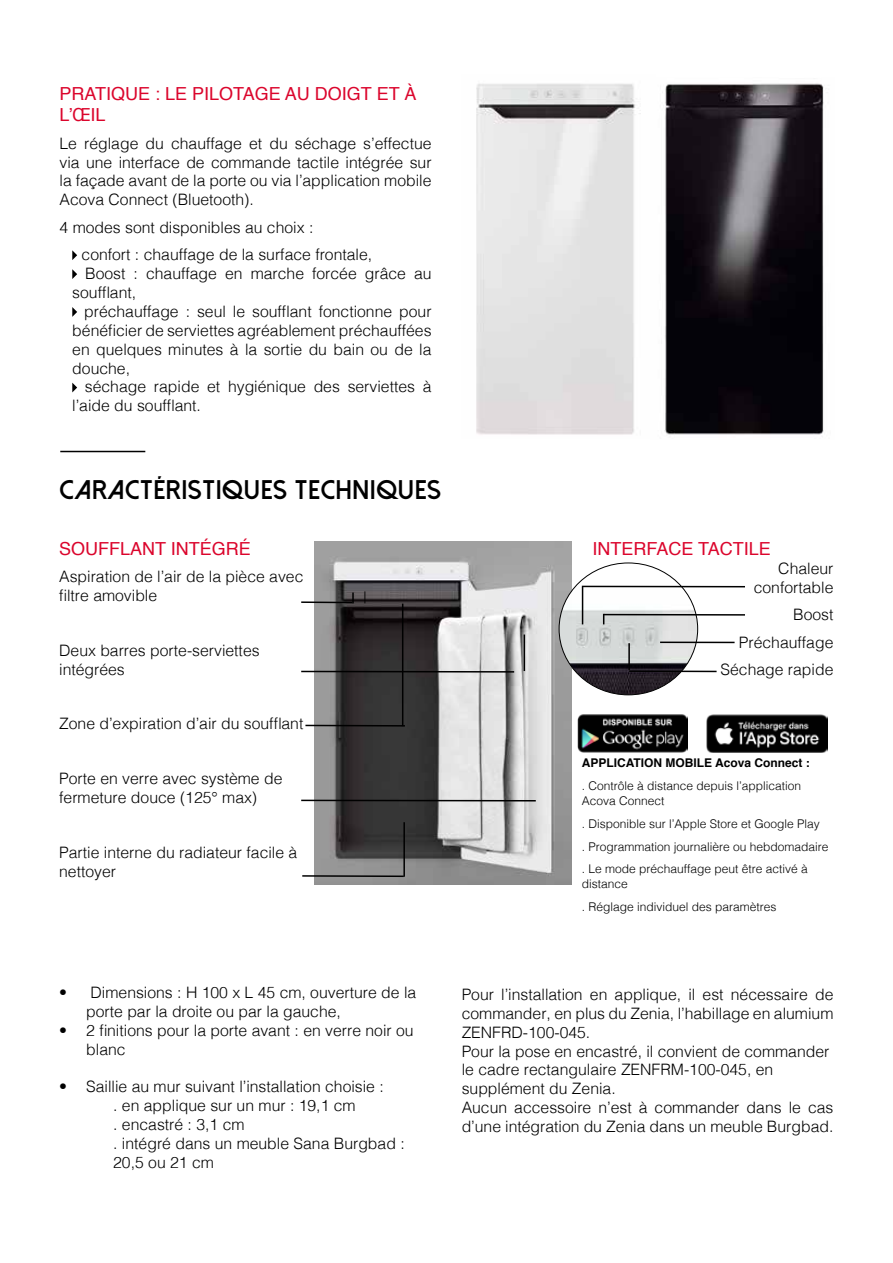
<style>
.page{position:relative;width:893px;height:1263px;background:#fff}
.page>*{position:absolute;margin:0;border:0;box-sizing:border-box;transform-origin:0 0}
.t1{font:800 27px "Dolce Vita";letter-spacing:.02em;color:#000}
.t2{font:18px/21.6px "Helvetica";color:#db052c}
.t3{font:300 15.75px/18.9px "Helvetica";color:#000}
.t4{font:300 12px/23px "Helvetica";color:#000}
.t5{font:700 12px "Helvetica";color:#000}
</style>
<div class="page">
<svg style="left:72px;top:250px;width:5px;height:10px"></svg>
<svg style="left:72px;top:269px;width:5px;height:10px"></svg>
<svg style="left:72px;top:307px;width:5px;height:10px"></svg>
<svg style="left:72px;top:383px;width:5px;height:9px"></svg>
<hr style="left:60px;top:451px;width:85px;height:1px;background:#000">
<img style="left:476px;top:83px;width:165px;height:352px">
<img style="left:664px;top:83px;width:160px;height:352px">
<img style="left:314px;top:541px;width:258px;height:344px">
<svg style="left:364px;top:591px;width:2px;height:12px"></svg>
<hr style="left:301px;top:671px;width:213px;height:2px;background:#000">
<hr style="left:524px;top:634px;width:1px;height:37px;background:#000">
<hr style="left:305px;top:725px;width:100px;height:1px;background:#000">
<hr style="left:402px;top:604px;width:1px;height:122px;background:#000">
<hr style="left:302px;top:875px;width:102px;height:2px;background:#000">
<hr style="left:403px;top:822px;width:2px;height:55px;background:#000">
<hr style="left:301px;top:601px;width:51px;height:2px;background:#000">
<hr style="left:301px;top:800px;width:235px;height:1px;background:#000">
<img style="left:559px;top:588px;width:139px;height:107px">
<hr style="left:582px;top:586px;width:163px;height:1px;background:#000">
<hr style="left:582px;top:587px;width:1px;height:37px;background:#000">
<hr style="left:628px;top:643px;width:2px;height:27px;background:#000">
<hr style="left:660px;top:641px;width:75px;height:2px;background:#000">
<hr style="left:604px;top:614px;width:141px;height:2px;background:#000">
<hr style="left:629px;top:670px;width:88px;height:2px;background:#000">
<svg style="left:352px;top:592px;width:2px;height:11px"></svg>
<img style="left:578px;top:714px;width:110px;height:39px">
<img style="left:707px;top:714px;width:120px;height:38px">
<p class="t2" style="left:60px;top:83px;width:358px">PRATIQUE : LE PILOTAGE AU DOIGT ET À<br>L’ŒIL</p>
<p class="t3" style="left:60px;top:132px;width:374px;text-align:justify">Le réglage du chauffage et du séchage s’effectue via une interface de commande tactile intégrée sur la façade avant de la porte ou via l’application mobile Acova Connect (Bluetooth).</p>
<p class="t3" style="left:82px;top:212px;width:292px;line-height:27.5px;text-indent:-22px">4 modes sont disponibles au choix :<br>confort : chauffage de la surface frontale,</p>
<p class="t3" style="left:72px;top:263px;width:361px;text-indent:13px">Boost : chauffage en marche forcée grâce au soufflant,</p>
<p class="t3" style="left:72px;top:301px;width:361px;text-align:justify;text-indent:12px">préchauffage : seul le soufflant fonctionne pour bénéficier de serviettes agréablement préchauffées en quelques minutes à la sortie du bain ou de la douche,</p>
<p class="t3" style="left:72px;top:376px;width:361px;text-indent:13px">séchage rapide et hygiénique des serviettes à l’aide du soufflant.</p>
<h1 class="t1" style="left:60px;top:476px;width:383px">CARACTÉRISTIQUES TECHNIQUES</h1>
<p class="t2" style="left:59px;top:538px;width:193px">SOUFFLANT INTÉGRÉ</p>
<p class="t3" style="left:59px;top:566px;width:246px">Aspiration de l’air de la pièce avec filtre amovible</p>
<p class="t3" style="left:59px;top:640px;width:202px">Deux barres porte-serviettes intégrées</p>
<p class="t3" style="left:59px;top:713px;width:246px">Zone d’expiration d’air du soufflant</p>
<p class="t3" style="left:59px;top:768px;width:225px">Porte en verre avec système de fermeture douce (125° max)</p>
<p class="t3" style="left:59px;top:842px;width:240px">Partie interne du radiateur facile à nettoyer</p>
<p class="t2" style="left:592px;top:538px;width:180px">INTERFACE TACTILE</p>
<p class="t3" style="left:754px;top:558px;width:81px;text-align:right">Chaleur confortable</p>
<p class="t3" style="left:720px;top:600px;width:114px;line-height:27.5px;text-align:right">Boost<br>Préchauffage<br>Séchage rapide</p>
<p class="t5" style="left:582px;top:753px;width:230px">APPLICATION MOBILE Acova Connect :</p>
<p class="t4" style="left:582px;top:778px;width:221px;line-height:14.4px">. Contrôle à distance depuis l’application<br>Acova Connect</p>
<p class="t4" style="left:582px;top:811px;width:248px">. Disponible sur l’Apple Store et Google Play<br>. Programmation journalière ou hebdomadaire . Le mode préchauffage peut être activé à</p>
<p class="t4" style="left:582px;top:871px;width:196px">distance<br>. Réglage individuel des paramètres</p>
<p class="t3" style="left:86px;top:982px;width:332px;text-indent:-27px">• Dimensions : H 100 x L 45 cm, ouverture de la porte par la droite ou par la gauche,</p>
<p class="t3" style="left:86px;top:1019px;width:329px;text-indent:-27px">• 2 finitions pour la porte avant : en verre noir ou blanc</p>
<p class="t3" style="left:113px;top:1076px;width:293px;text-indent:-54px">• Saillie au mur suivant l’installation choisie :<br>. en applique sur un mur : 19,1 cm<br>. encastré : 3,1 cm<br>. intégré dans un meuble Sana Burgbad :<br>20,5 ou 21 cm</p>
<p class="t3" style="left:462px;top:984px;width:373px">Pour l’installation en applique, il est nécessaire de commander, en plus du Zenia, l’habillage en alumium ZENFRD-100-045.<br>Pour la pose en encastré, il convient de commander le cadre rectangulaire ZENFRM-100-045, en supplément du Zenia.<br>Aucun accessoire n’est à commander dans le cas d’une intégration du Zenia dans un meuble Burgbad.</p>
</div>
